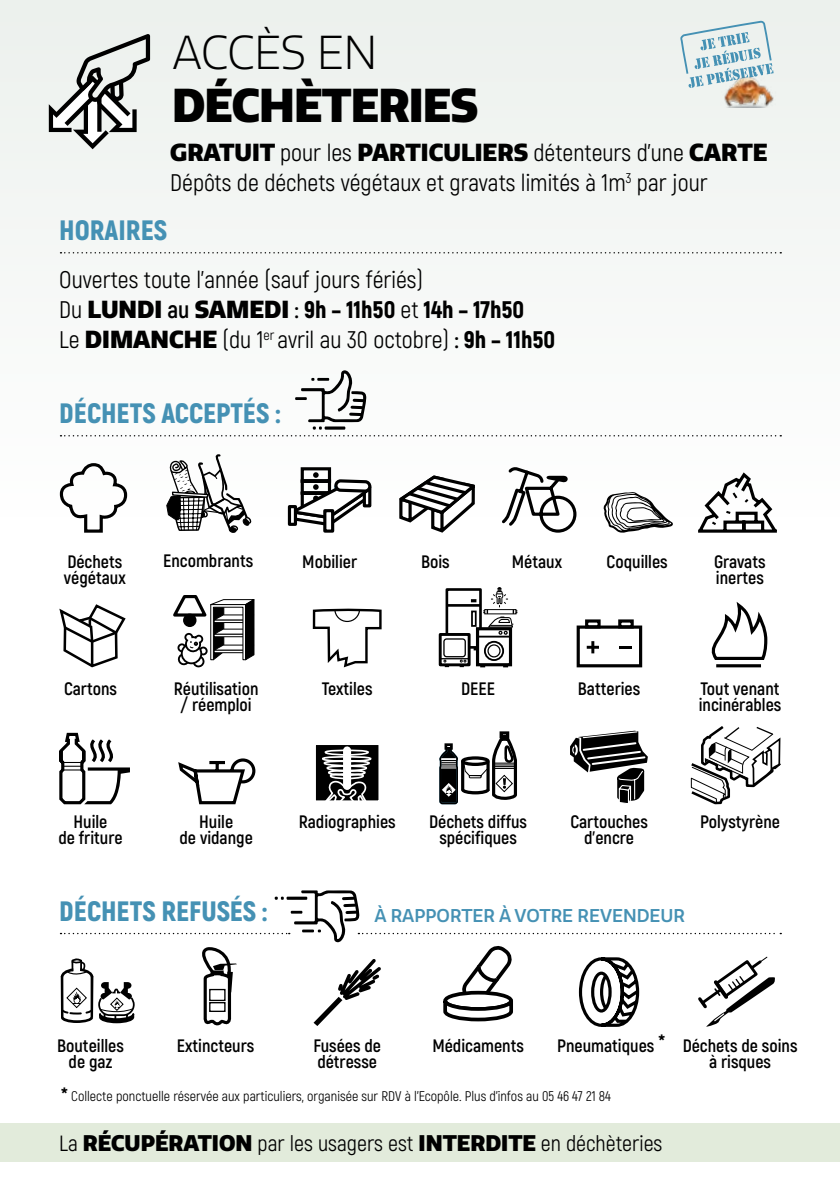
<style>
.page{position:relative;width:840px;height:1191px;background:#fff}
.page>*{position:absolute;margin:0;border:0;box-sizing:border-box;transform-origin:0 0}
.t1{font:900 46.2px "Quatro";letter-spacing:-.02em;color:#000}
.t2{font:300 46.2px "Quatro";letter-spacing:-.025em;color:#000}
.t3{font:900 28px "Akrobat";color:#4591b4}
.t4{font:24px/30px "Akrobat";color:#000}
.t5{font:900 24px "Quatro";color:#000}
.t6{font:22px "Akrobat";color:#000}
.t7{font:700 18px/16px "Akrobat";color:#000;text-align:center}
.t8{font:500 18px "Quatro";color:#4591b4}
.t9{font:14px "Akrobat";color:#000}
.s1{font-family:"Akrobat";font-weight:400}
.s2{font-family:"Quatro";font-weight:900}
.s3{font-weight:700}
.s4{font-weight:900}
.s5{font-size:24px}
.s6{font-weight:700;font-size:24px}
</style>
<div class="page">
<div style="left:0;top:0;width:839px;height:525px;background:#f4f6f4"></div>
<svg style="left:49px;top:34px;width:101px;height:115px"></svg>
<svg style="left:60px;top:252px;width:720px;height:1px"></svg>
<div style="left:0;top:1123px;width:839px;height:38px;background:#e2ebdb"></div>
<svg style="left:60px;top:370px;width:720px;height:66px"></svg>
<svg style="left:59px;top:604px;width:67px;height:64px"></svg>
<div style="left:438px;top:633px;width:32px;height:33px;border:3px solid #000"></div>
<svg style="left:440px;top:587px;width:77px;height:80px"></svg>
<div style="left:576px;top:625px;width:65px;height:42px;border:3px solid #000"></div>
<svg style="left:586px;top:641px;width:12px;height:12px"></svg>
<svg style="left:619px;top:646px;width:12px;height:3px"></svg>
<div style="left:584px;top:619px;width:16px;height:9px;border:3px solid #000"></div>
<div style="left:618px;top:619px;width:15px;height:9px;border:3px solid #000"></div>
<svg style="left:58px;top:463px;width:71px;height:70px"></svg>
<svg style="left:166px;top:454px;width:85px;height:79px"></svg>
<div style="left:323px;top:509px;width:11px;height:23px;border:3px solid #000"></div>
<svg style="left:288px;top:467px;width:86px;height:61px"></svg>
<svg style="left:394px;top:475px;width:86px;height:58px"></svg>
<svg style="left:498px;top:467px;width:79px;height:66px"></svg>
<svg style="left:694px;top:472px;width:85px;height:196px"></svg>
<svg style="left:690px;top:726px;width:91px;height:79px"></svg>
<svg style="left:570px;top:730px;width:77px;height:74px"></svg>
<div style="left:314px;top:743px;width:65px;height:58px;background:#000"></div>
<div style="left:313px;top:742px;width:68px;height:61px;border:3px solid #fff"></div>
<svg style="left:322px;top:748px;width:49px;height:55px"></svg>
<svg style="left:178px;top:758px;width:78px;height:47px"></svg>
<svg style="left:59px;top:732px;width:71px;height:73px"></svg>
<div style="left:499px;top:731px;width:10px;height:7px;border:3px solid #000"></div>
<svg style="left:439px;top:736px;width:78px;height:69px"></svg>
<div style="left:192px;top:655px;width:13px;height:12px;border:2px solid #000;border-radius:50%"></div>
<div style="left:177px;top:653px;width:13px;height:12px;border:2px solid #000;border-radius:50%"></div>
<svg style="left:173px;top:595px;width:82px;height:69px"></svg>
<div style="left:183px;top:613px;width:13px;height:14px;background:#000;border-radius:50%"></div>
<svg style="left:312px;top:608px;width:70px;height:60px"></svg>
<svg style="left:60px;top:890px;width:720px;height:137px"></svg>
<svg style="left:680px;top:20px;width:93px;height:68px"></svg>
<img style="left:720px;top:73px;width:54px;height:35px">
<img style="left:720px;top:102px;width:53px;height:5px">
<svg style="left:603px;top:492px;width:69px;height:41px"></svg>
<h1 class="t2" style="left:172px;top:27px;width:206px">ACCÈS EN</h1>
<h1 class="t1" style="left:172px;top:77px;width:307px">DÉCHÈTERIES</h1>
<h3 class="t5" style="left:170px;top:138px;width:598px">GRATUIT <span class="s1">pour les</span> PARTICULIERS <span class="s1">détenteurs d’une</span> CARTE</h3>
<h3 class="t4" style="left:170px;top:168px;width:538px">Dépôts de déchets végétaux et gravats limités à 1m<sup>3</sup> par jour</h3>
<h2 class="t3" style="left:59px;top:212px;width:109px">HORAIRES</h2>
<h3 class="t4" style="left:59px;top:265px;width:497px">Ouvertes toute l’année (sauf jours fériés)<br>Du <span class="s2">LUNDI</span> <span class="s3">au</span> <span class="s2">SAMEDI</span> <span class="s3">:</span> <span class="s4">9h – 11h50</span> et <span class="s4">14h – 17h50<br></span>Le <span class="s2">DIMANCHE</span> (du 1<sup>er</sup> avril au 30 octobre) <span class="s3">:</span> <span class="s4">9h – 11h50</span></h3>
<h2 class="t3" style="left:59px;top:395px;width:222px">DÉCHETS ACCEPTÉS :</h2>
<p class="t7" style="left:64px;top:553px;width:63px;text-align:left">Déchets végétaux</p>
<p class="t7" style="left:64px;top:680px;width:54px">Cartons</p>
<p class="t7" style="left:163px;top:553px;width:92px">Encombrants</p>
<p class="t7" style="left:174px;top:680px;width:86px">Réutilisation / réemploi</p>
<p class="t7" style="left:302px;top:553px;width:56px">Mobilier</p>
<p class="t7" style="left:321px;top:680px;width:52px">Textiles</p>
<p class="t7" style="left:421px;top:553px;width:30px">Bois</p>
<p class="t7" style="left:511px;top:553px;width:52px">Métaux</p>
<p class="t7" style="left:606px;top:553px;width:63px">Coquilles</p>
<p class="t7" style="left:713px;top:553px;width:53px;text-align:left">Gravats inertes</p>
<p class="t7" style="left:461px;top:680px;width:36px">DEEE</p>
<p class="t7" style="left:577px;top:680px;width:64px">Batteries</p>
<p class="t7" style="left:698px;top:680px;width:84px;text-align:left">Tout venant incinérables</p>
<p class="t7" style="left:58px;top:813px;width:66px">Huile<br>de friture</p>
<p class="t7" style="left:179px;top:813px;width:75px">Huile<br>de vidange</p>
<h2 class="t3" style="left:59px;top:893px;width:209px">DÉCHETS REFUSÉS :</h2>
<p class="t7" style="left:298px;top:813px;width:98px">Radiographies</p>
<p class="t7" style="left:429px;top:813px;width:99px">Déchets diffus spécifiques</p>
<p class="t7" style="left:570px;top:813px;width:79px">Cartouches d’encre</p>
<p class="t7" style="left:699px;top:813px;width:81px">Polystyrène</p>
<p class="t8" style="left:374px;top:904px;width:312px">À RAPPORTER À VOTRE REVENDEUR</p>
<p class="t7" style="left:57px;top:1037px;width:68px">Bouteilles de gaz</p>
<p class="t7" style="left:177px;top:1037px;width:79px">Extincteurs</p>
<p class="t7" style="left:313px;top:1037px;width:69px;text-align:left">Fusées de détresse</p>
<p class="t7" style="left:432px;top:1037px;width:93px">Médicaments</p>
<p class="t7" style="left:557px;top:1038px;width:110px">Pneumatiques <span class="s5">*</span></p>
<p class="t7" style="left:682px;top:1037px;width:116px">Déchets de soins à risques</p>
<p class="t9" style="left:61px;top:1087px;width:551px"><span class="s6">*</span> Collecte ponctuelle réservée aux particuliers, organisée sur RDV à l’Ecopôle. Plus d’infos au 05 46 47 21 84</p>
<p class="t6" style="left:59px;top:1130px;width:604px">La <span class="s2">RÉCUPÉRATION</span> par les usagers est <span class="s2">INTERDITE</span> en déchèteries</p>
</div>
